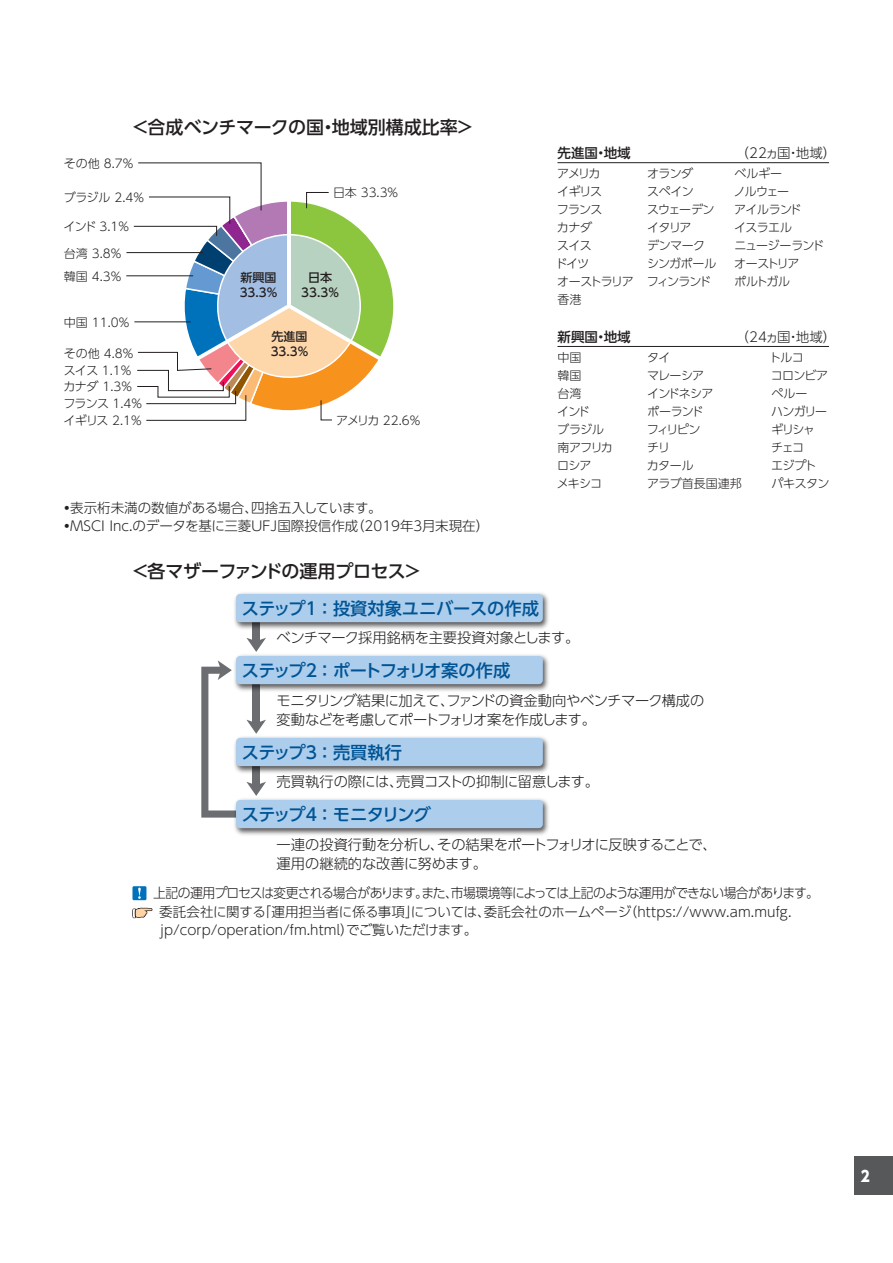
<style>
.page{position:relative;width:893px;height:1263px;background:#fff}
.page>*{position:absolute;margin:0;border:0;box-sizing:border-box;transform-origin:0 0}
.t1{font:500 18px "UD Shin Go Pro";letter-spacing:-.01em;color:#231f20}
.t2{font:500 17.25px "UD Shin Go Pro";letter-spacing:-.105em;color:#005495}
.t3{font:500 17.25px "UD Shin Go Pro";letter-spacing:-.01em;color:#005495}
.t4{font:500 17.25px "UD Shin Go Pro";letter-spacing:-.045em;color:#005495}
.t5{font:800 15px "UD Shin Go Pro";color:#fff;scale:.9 1}
.t6{font:300 14.25px/19.5px "UD Shin Go Pro";letter-spacing:-.03em;color:#231f20}
.t7{font:300 13.5px/18.3px "UD Shin Go Pro";letter-spacing:-.03em;color:#231f20;scale:.95 1}
.t8{font:300 13.5px/18px "UD Shin Go Pro";color:#231f20}
.t9{font:300 13.5px "UD Shin Go Pro";letter-spacing:-.03em;color:#231f20}
.t10{font:500 13.5px "UD Shin Go Pro";color:#231f20}
.t11{font:300 12px/18px "UD Shin Go Pro";letter-spacing:-.06em;color:#231f20}
.t12{font:500 12px/15px "UD Shin Go Pro";color:#231f20}
.t13{font:300 12px/18px "UD Shin Go Pro";letter-spacing:-.12em;color:#231f20}
.t14{font:300 12px "UD Shin Go Pro";color:#231f20}
.s1{font-weight:700}
</style>
<div class="page">
<div style="left:855px;top:1157px;width:38px;height:38px;background:#57585a"></div>
<hr style="left:126px;top:275px;width:67px;height:1px;background:#231f20">
<hr style="left:126px;top:252px;width:77px;height:1px;background:#231f20">
<svg style="left:133px;top:162px;width:261px;height:259px"></svg>
<hr style="left:557px;top:162px;width:272px;height:1px;background:#231f20">
<hr style="left:557px;top:346px;width:272px;height:1px;background:#231f20">
<div style="left:253px;top:622px;width:7px;height:20px;background:#6c6d70"></div>
<svg style="left:246px;top:638px;width:20px;height:13px"></svg>
<svg style="left:201px;top:660px;width:65px;height:158px"></svg>
<img style="left:234px;top:593px;width:315px;height:38px">
<div style="left:236px;top:594px;width:307px;height:28px;background:#accdeb;border-radius:4px"></div>
<img style="left:232px;top:651px;width:317px;height:42px">
<div style="left:236px;top:656px;width:307px;height:28px;background:#accdeb;border-radius:4px"></div>
<img style="left:232px;top:733px;width:317px;height:42px">
<div style="left:236px;top:738px;width:307px;height:28px;background:#accdeb;border-radius:4px"></div>
<img style="left:232px;top:795px;width:317px;height:40px">
<div style="left:236px;top:800px;width:307px;height:28px;background:#accdeb;border-radius:4px"></div>
<div style="left:132px;top:886px;width:14px;height:14px;background:#0072bc"></div>
<svg style="left:138px;top:888px;width:3px;height:11px"></svg>
<svg style="left:132px;top:907px;width:21px;height:12px"></svg>
<h1 class="t1" style="left:131px;top:113px;width:344px">＜合成ベンチマークの国・地域別構成比率＞</h1>
<p class="t11" style="left:64px;top:154px;width:71px">その他 8.7%</p>
<p class="t11" style="left:64px;top:188px;width:82px">ブラジル 2.4%</p>
<p class="t11" style="left:64px;top:217px;width:67px">インド 3.1%</p>
<p class="t11" style="left:64px;top:244px;width:59px">台湾 3.8%</p>
<p class="t11" style="left:64px;top:267px;width:59px">韓国 4.3%</p>
<p class="t11" style="left:64px;top:313px;width:67px">中国 11.0%</p>
<p class="t11" style="left:64px;top:343px;width:71px">その他 4.8%</p>
<p class="t11" style="left:64px;top:361px;width:69px">スイス 1.1%</p>
<p class="t11" style="left:63px;top:377px;width:70px">カナダ 1.3%</p>
<p class="t11" style="left:63px;top:395px;width:80px;line-height:16.6px">フランス 1.4%イギリス 2.1%</p>
<p class="t11" style="left:333px;top:183px;width:67px">日本 33.3%</p>
<p class="t12" style="left:240px;top:269px;width:39px">新興国<br>33.3%</p>
<p class="t12" style="left:301px;top:269px;width:39px;text-align:center">日本<br>33.3%</p>
<p class="t12" style="left:271px;top:329px;width:39px">先進国<br>33.3%</p>
<p class="t11" style="left:336px;top:411px;width:86px">アメリカ 22.6%</p>
<p class="t10" style="left:557px;top:142px;width:75px">先進国・地域</p>
<p class="t9" style="left:736px;top:142px;width:102px">（22ヵ国・地域）</p>
<p class="t11" style="left:647px;top:164px;width:71px">オランダ<br>スペイン<br>スウェーデンイタリア<br>デンマークシンガポールフィンランド</p>
<p class="t11" style="left:555px;top:164px;width:80px">アメリカ<br>イギリス<br>フランス<br>カナダ<br>スイス<br>ドイツ<br>オーストラリア香港</p>
<p class="t11" style="left:734px;top:164px;width:57px">ベルギーノルウェー</p>
<p class="t11" style="left:734px;top:200px;width:69px">アイルランド</p>
<p class="t11" style="left:734px;top:218px;width:91px">イスラエル<br>ニュージーランドオーストリア</p>
<p class="t11" style="left:734px;top:272px;width:57px">ポルトガル</p>
<p class="t10" style="left:557px;top:326px;width:75px">新興国・地域</p>
<p class="t9" style="left:736px;top:326px;width:102px">（24ヵ国・地域）</p>
<p class="t11" style="left:557px;top:347px;width:58px">中国<br>韓国<br>台湾<br>インド<br>ブラジル南アフリカロシア<br>メキシコ</p>
<p class="t11" style="left:769px;top:348px;width:60px">トルコ<br>コロンビア</p>
<p class="t11" style="left:647px;top:347px;width:68px">タイ<br>マレーシアインドネシアポーランドフィリピンチリ<br>カタール</p>
<p class="t11" style="left:771px;top:384px;width:37px">ペルー</p>
<p class="t13" style="left:771px;top:402px;width:57px">ハンガリーギリシャチェコ</p>
<p class="t11" style="left:771px;top:455px;width:47px">エジプト</p>
<p class="t14" style="left:647px;top:474px;width:96px">アラブ首長国連邦</p>
<p class="t11" style="left:771px;top:474px;width:59px">パキスタン</p>
<p class="t8" style="left:60px;top:498px;width:430px"><span class="s1">・</span>表示桁未満の数値がある場合、四捨五入しています。<br><span class="s1">・</span>MSCI Inc.のデータを基に三菱ＵＦＪ国際投信作成（2019年３月末現在）</p>
<h1 class="t1" style="left:131px;top:557px;width:292px">＜各マザーファンドの運用プロセス＞</h1>
<h2 class="t3" style="left:242px;top:594px;width:299px">ステップ１ ：投資対象ユニバースの作成</h2>
<p class="t6" style="left:277px;top:627px;width:304px">ベンチマーク採用銘柄を主要投資対象とします。</p>
<h2 class="t2" style="left:242px;top:656px;width:270px">ステップ２ ：ポートフォリオ案の作成</h2>
<p class="t6" style="left:277px;top:690px;width:429px">モニタリング結果に加えて、ファンドの資金動向やベンチマーク構成の変動などを考慮してポートフォリオ案を作成します。</p>
<h2 class="t4" style="left:242px;top:738px;width:162px">ステップ３ ：売買執行</h2>
<p class="t6" style="left:277px;top:771px;width:324px">売買執行の際には、売買コストの抑制に留意します。</p>
<h2 class="t2" style="left:242px;top:800px;width:191px">ステップ４ ：モニタリング</h2>
<p class="t6" style="left:277px;top:834px;width:442px">一連の投資行動を分析し、その結果をポートフォリオに反映することで、運用の継続的な改善に努めます。</p>
<p class="t7" style="left:159px;top:883px;width:696px;text-indent:-6px">上記の運用プロセスは変更される場合があります。また、市場環境等によっては上記のような運用ができない場合があります。委託会社に関する「運用担当者に係る事項」については、委託会社のホームページ（https://www.am.mufg. jp/corp/operation/fm.html）でご覧いただけます。</p>
<p class="t5" style="left:861px;top:1163px;width:11px">2</p>
</div>
